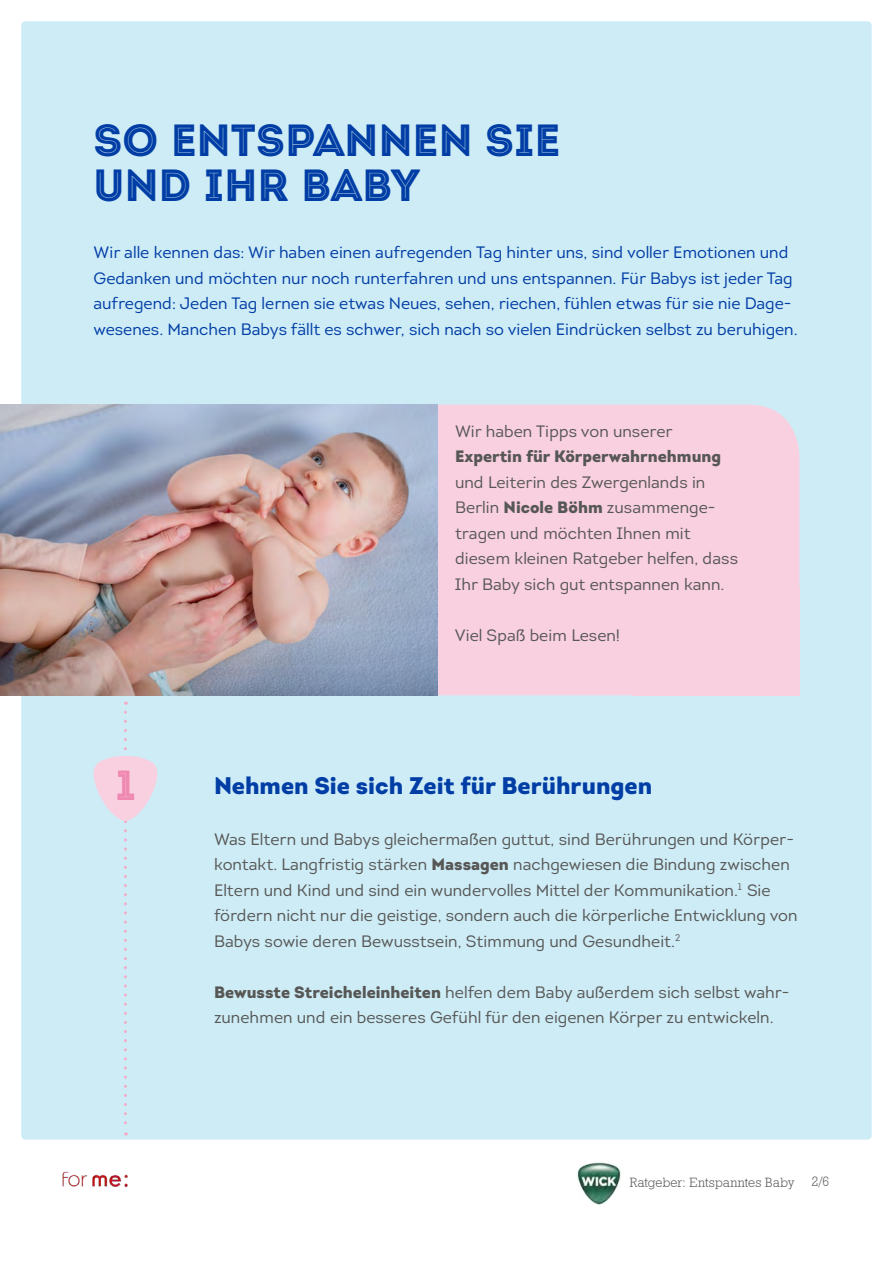
<style>
.page{position:relative;width:893px;height:1263px;background:#fff}
.page>*{position:absolute;margin:0;border:0;box-sizing:border-box;transform-origin:0 0}
.content_h1{font:45px/45px "Intro Black Inline";letter-spacing:.005em;color:#003da5}
.numbers{font:42px "Intro Black Inline";color:#ef89b1}
.content-zwischenline{font:900 24px "Intro";color:#003da5}
.content-copy{font:16.5px/25.5px "Intro";color:#575756}
.content-intro{font:16.5px/25.5px "Intro";color:#003da5}
.for_me_font{font:13.5px "Geometric Slab 712 BT Light A";letter-spacing:.01em;color:#575756}
.s1{font-weight:900}
</style>
<div class="page">
<div style="left:21px;top:21px;width:851px;height:1119px;background:#ceecf6;border-radius:4px"></div>
<img style="left:62px;top:1171px;width:66px;height:16px">
<img style="left:577px;top:1162px;width:44px;height:43px">
<div style="left:438px;top:405px;width:361px;height:290px;background:#f9d0e0"></div>
<div style="left:632px;top:587px;width:167px;height:108px;background:#f9d0e0"></div>
<svg style="left:93px;top:712px;width:65px;height:423px"></svg>
<img style="left:0;top:405px;width:438px;height:290px">
<p class="content_h1" style="left:94px;top:117px;width:469px">SO ENTSPANNEN SIE<br>UND IHR BABY</p>
<p class="content-intro" style="left:94px;top:240px;width:706px">Wir alle kennen das: Wir haben einen aufregenden Tag hinter uns, sind voller Emotionen und Gedanken und möchten nur noch runterfahren und uns entspannen. Für Babys ist jeder Tag aufregend: Jeden Tag lernen sie etwas Neues, sehen, riechen, fühlen etwas für sie nie Dage&shy;wesenes. Manchen Babys fällt es schwer, sich nach so vielen Eindrücken selbst zu beruhigen.</p>
<p class="numbers" style="left:115px;top:758px;width:22px">1</p>
<p class="content-copy" style="left:455px;top:418px;width:285px">Wir haben Tipps von unserer<br><span class="s1">Expertin für Körperwahrnehmung </span>und Leiterin des Zwergenlands in<br>Berlin <span class="s1">Nicole Böhm</span> zusammenge&shy;tragen und möchten Ihnen mit diesem kleinen Ratgeber helfen, dass<br>Ihr Baby sich gut entspannen kann.</p>
<p class="content-copy" style="left:455px;top:622px;width:167px">Viel Spaß beim Lesen!</p>
<p class="content-zwischenline" style="left:214px;top:769px;width:440px">Nehmen Sie sich Zeit für Berührungen</p>
<p class="content-copy" style="left:214px;top:826px;width:585px">Was Eltern und Babys gleichermaßen guttut, sind Berührungen und Körper&shy;kontakt. Langfristig stärken <span class="s1">Massagen</span> nachgewiesen die Bindung zwischen Eltern und Kind und sind ein wundervolles Mittel der Kommunikation.<sup>1</sup> Sie fördern nicht nur die geistige, sondern auch die körperliche Entwicklung von Babys sowie deren Bewusstsein, Stimmung und Gesundheit.<sup>2</sup></p>
<p class="content-copy" style="left:214px;top:979px;width:577px"><span class="s1">Bewusste Streicheleinheiten</span> helfen dem Baby außerdem sich selbst wahr&shy;zunehmen und ein besseres Gefühl für den eigenen Körper zu entwickeln.</p>
<p class="for_me_font" style="left:629px;top:1173px;width:166px">Ratgeber: Entspanntes Baby</p>
<p class="for_me_font" style="left:812px;top:1173px;width:19px">2/6</p>
</div>
